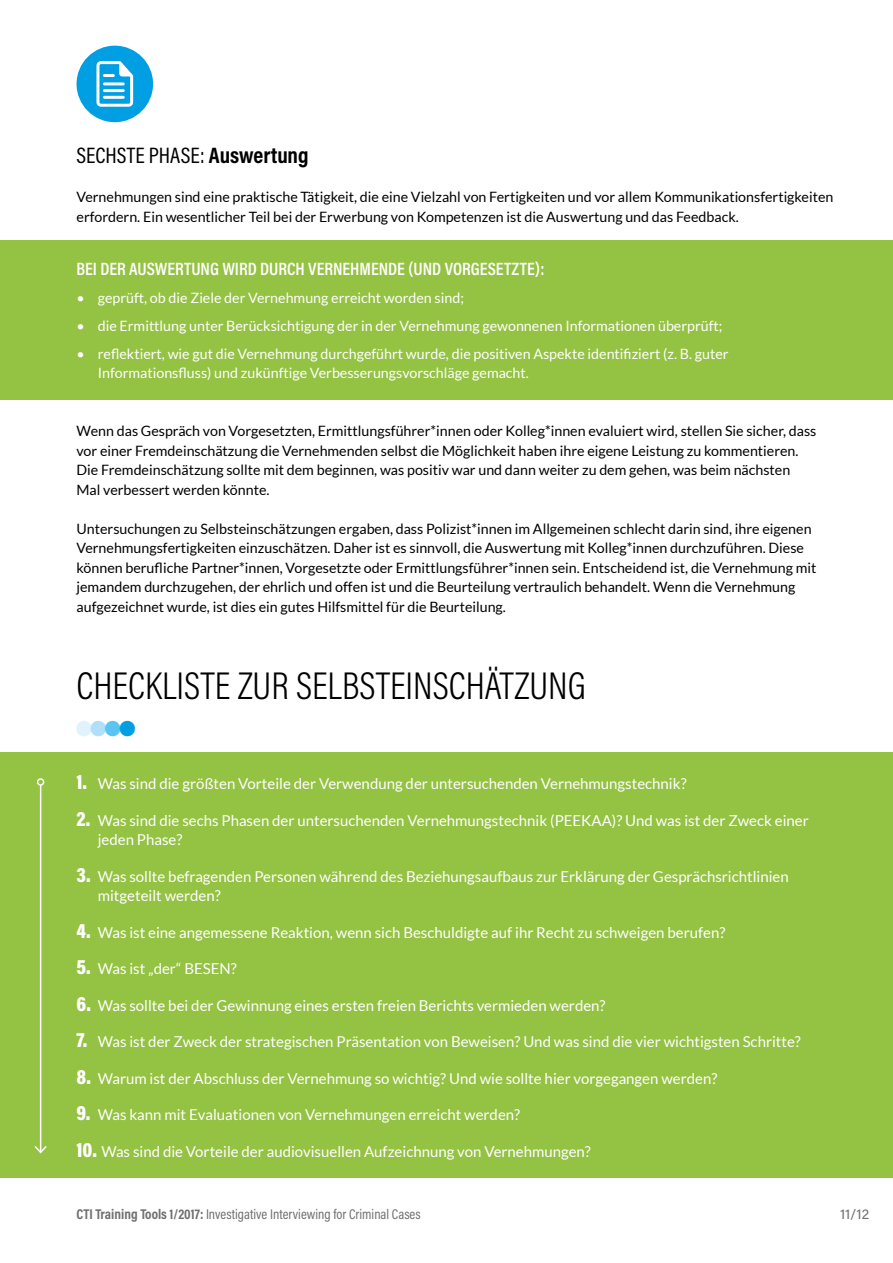
<style>
.page{position:relative;width:893px;height:1263px;background:#fff}
.page>*{position:absolute;margin:0;border:0;box-sizing:border-box;transform-origin:0 0}
.t1{font:300 39px "Acumin Pro Cond";color:#000}
.t2{font:22.5px "Acumin Pro Cond";color:#000}
.t3{font:600 18px "Acumin Pro Cond";color:#fff}
.t4{font:15px/19.5px "Lato";color:#fff}
.t5{font:14.25px/19.5px "Lato";color:#000}
.t6{font:14.25px/19.5px "Lato";color:#fff}
.t7{font:14.25px "Acumin Pro Cond";color:#706f6f}
.t8{font:14.25px "Acumin Pro";color:#706f6f}
.s1{font-weight:700}
.s2{font-family:"Acumin Pro Cond";font-weight:900;font-size:21px}
</style>
<div class="page">
<div style="left:77px;top:46px;width:76px;height:76px;background:#009fe3;border-radius:50%"></div>
<svg style="left:96px;top:61px;width:37px;height:46px"></svg>
<div style="left:0;top:240px;width:893px;height:160px;background:#94c242"></div>
<div style="left:0;top:752px;width:893px;height:426px;background:#94c242"></div>
<hr style="left:40px;top:785px;width:1px;height:367px;background:#fff">
<svg style="left:34px;top:1144px;width:13px;height:10px"></svg>
<div style="left:37px;top:778px;width:7px;height:8px;border:2px solid #fff;border-radius:50%"></div>
<h2 class="t2" style="left:77px;top:141px;width:234px">SECHSTE PHASE: <span class="s1">Auswertung</span></h2>
<p class="t5" style="left:77px;top:187px;width:758px">Vernehmungen sind eine praktische Tätigkeit, die eine Vielzahl von Fertigkeiten und vor allem Kommunikationsfertigkeiten erfordern. Ein wesentlicher Teil bei der Erwerbung von Kompetenzen ist die Auswertung und das Feedback.</p>
<p class="t3" style="left:77px;top:257px;width:469px">BEI DER AUSWERTUNG WIRD DURCH VERNEHMENDE (UND VORGESETZTE):</p>
<p class="t6" style="left:77px;top:288px;width:389px">• geprüft, ob die Ziele der Vernehmung erreicht worden sind;</p>
<p class="t6" style="left:77px;top:316px;width:647px">• die Ermittlung unter Berücksichtigung der in der Vernehmung gewonnenen Informationen überprüft;</p>
<p class="t6" style="left:98px;top:344px;width:632px;text-indent:-21px">• reflektiert, wie gut die Vernehmung durchgeführt wurde, die positiven Aspekte identifiziert (z. B. guter<br>Informationsfluss) und zukünftige Verbesserungsvorschläge gemacht.</p>
<p class="t5" style="left:77px;top:421px;width:741px">Wenn das Gespräch von Vorgesetzten, Ermittlungsführer*innen oder Kolleg*innen evaluiert wird, stellen Sie sicher, dass vor einer Fremdeinschätzung die Vernehmenden selbst die Möglichkeit haben ihre eigene Leistung zu kommentieren.<br>Die Fremdeinschätzung sollte mit dem beginnen, was positiv war und dann weiter zu dem gehen, was beim nächsten Mal verbessert werden könnte.</p>
<p class="t5" style="left:77px;top:519px;width:741px">Untersuchungen zu Selbsteinschätzungen ergaben, dass Polizist*innen im Allgemeinen schlecht darin sind, ihre eigenen Vernehmungsfertigkeiten einzuschätzen. Daher ist es sinnvoll, die Auswertung mit Kolleg*innen durchzuführen. Diese können berufliche Partner*innen, Vorgesetzte oder Ermittlungsführer*innen sein. Entscheidend ist, die Vernehmung mit jemandem durchzugehen, der ehrlich und offen ist und die Beurteilung vertraulich behandelt. Wenn die Vernehmung aufgezeichnet wurde, ist dies ein gutes Hilfsmittel für die Beurteilung.</p>
<h1 class="t1" style="left:77px;top:660px;width:511px">CHECKLISTE ZUR SELBSTEINSCHÄTZUNG</h1>
<p class="t4" style="left:77px;top:774px;width:612px"><span class="s2">1.</span> Was sind die größten Vorteile der Verwendung der untersuchenden Vernehmungstechnik?</p>
<p class="t4" style="left:98px;top:810px;width:712px;text-indent:-21px"><span class="s2">2.</span> Was sind die sechs Phasen der untersuchenden Vernehmungstechnik (PEEKAA)? Und was ist der Zweck einer jeden Phase?</p>
<p class="t4" style="left:98px;top:866px;width:692px;text-indent:-21px"><span class="s2">3.</span> Was sollte befragenden Personen während des Beziehungsaufbaus zur Erklärung der Gesprächsrichtlinien mitgeteilt werden?</p>
<p class="t4" style="left:77px;top:922px;width:650px"><span class="s2">4.</span> Was ist eine angemessene Reaktion, wenn sich Beschuldigte auf ihr Recht zu schweigen berufen?</p>
<p class="t4" style="left:77px;top:959px;width:162px"><span class="s2">5.</span> Was ist „der“ BESEN?</p>
<p class="t4" style="left:77px;top:995px;width:530px"><span class="s2">6.</span> Was sollte bei der Gewinnung eines ersten freien Berichts vermieden werden?</p>
<p class="t4" style="left:77px;top:1032px;width:726px"><span class="s2">7.</span> Was ist der Zweck der strategischen Präsentation von Beweisen? Und was sind die vier wichtigsten Schritte?</p>
<p class="t4" style="left:77px;top:1068px;width:642px"><span class="s2">8.</span> Warum ist der Abschluss der Vernehmung so wichtig? Und wie sollte hier vorgegangen werden?</p>
<p class="t4" style="left:77px;top:1105px;width:445px"><span class="s2">9.</span> Was kann mit Evaluationen von Vernehmungen erreicht werden?</p>
<p class="t4" style="left:77px;top:1141px;width:516px"><span class="s2">10.</span> Was sind die Vorteile der audiovisuellen Aufzeichnung von Vernehmungen?</p>
<p class="t7" style="left:77px;top:1205px;width:346px"><span class="s1">CTI Training Tools 1/2017:</span> Investigative Interviewing for Criminal Cases</p>
<p class="t8" style="left:840px;top:1204px;width:31px">11/12</p>
</div>
